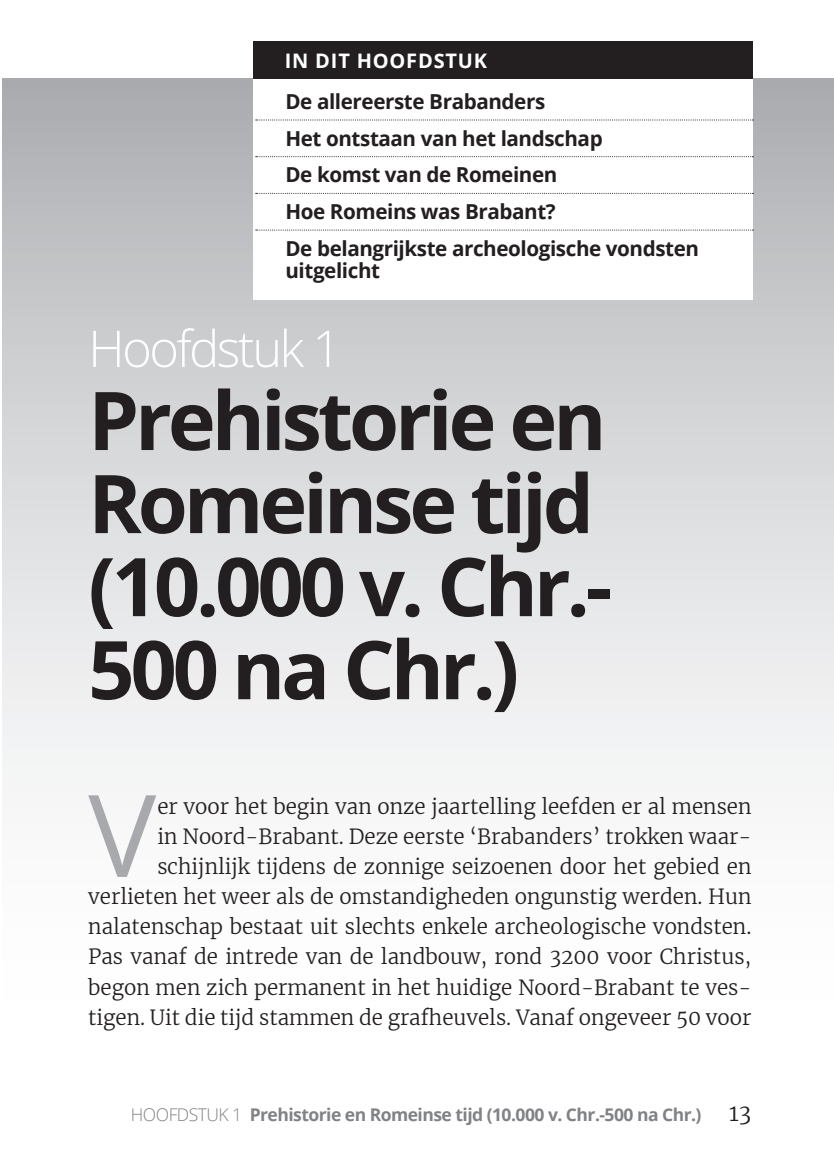
<style>
.page{position:relative;width:834px;height:1169px;background:#fff}
.page>*{position:absolute;margin:0;border:0;box-sizing:border-box;transform-origin:0 0}
.t1{font:114.25px "Open Sans";color:#a8a9ad}
.t2{font:700 81px/83px "Open Sans";letter-spacing:-.05em;color:#231f20}
.t3{font:300 50.5px "Open Sans";letter-spacing:-.05em;color:#fff}
.t4{font:300 20.5px/30px "Merriweather";color:#231f20;text-align:right}
.t5{font:700 20.5px/36.8px "Open Sans";letter-spacing:-.02em;color:#231f20}
.t6{font:700 20px "Open Sans";letter-spacing:.04em;color:#fff}
.t7{font:700 17.5px "Open Sans";letter-spacing:-.03em;color:#808285}
.s1{font-weight:300}
.s2{font-family:"Merriweather";font-weight:300;font-size:22.5px;color:#231f20}
</style>
<div class="page">
<div style="left:2px;top:79px;width:831px;height:975px;background:linear-gradient(to bottom,#b3b4b8,#fff)"></div>
<div style="left:253px;top:41px;width:499px;height:38px;background:#231f20"></div>
<div style="left:253px;top:79px;width:499px;height:220px;background:#fff"></div>
<svg style="left:255px;top:120px;width:498px;height:1px"></svg>
<svg style="left:255px;top:156px;width:498px;height:1px"></svg>
<svg style="left:255px;top:193px;width:498px;height:1px"></svg>
<svg style="left:255px;top:230px;width:498px;height:1px"></svg>
<p class="t6" style="left:285px;top:46px;width:204px">IN DIT HOOFDSTUK</p>
<p class="t5" style="left:285px;top:83px;width:415px">De allereerste Brabanders<br>Het ontstaan van het landschap<br>De komst van de Romeinen<br>Hoe Romeins was Brabant?<br>De belangrijkste archeologische vondsten</p>
<p class="t5" style="left:285px;top:252px;width:96px">uitgelicht</p>
<h3 class="t3" style="left:88px;top:314px;width:254px">Hoofdstuk 1</h3>
<h2 class="t2" style="left:88px;top:377px;width:525px">Prehistorie en<br>Romeinse tijd (10.000 v. Chr.-<br>500 na Chr.)</h2>
<h1 class="t1" style="left:88px;top:757px;width:69px">V</h1>
<p class="t4" style="left:88px;top:791px;width:664px">er voor het begin van onze jaartelling leefden er al mensen<br>in Noord-Brabant. Deze eerste ‘Brabanders’ trokken waar&shy;schijnlijk tijdens de zonnige seizoenen door het gebied en verlieten het weer als de omstandigheden ongunstig werden. Hun nalatenschap bestaat uit slechts enkele archeologische vondsten.<br>Pas vanaf de intrede van de landbouw, rond 3200 voor Christus, begon men zich permanent in het huidige Noord-Brabant te ves&shy;tigen. Uit die tijd stammen de grafheuvels. Vanaf ongeveer 50 voor</p>
<p class="t7" style="left:131px;top:1102px;width:622px"><span class="s1">Hoo fdstuk 1</span> Prehistorie en Romeinse tijd (10.000 v. Chr.-500 na Chr.) <span class="s2">13</span></p>
</div>
